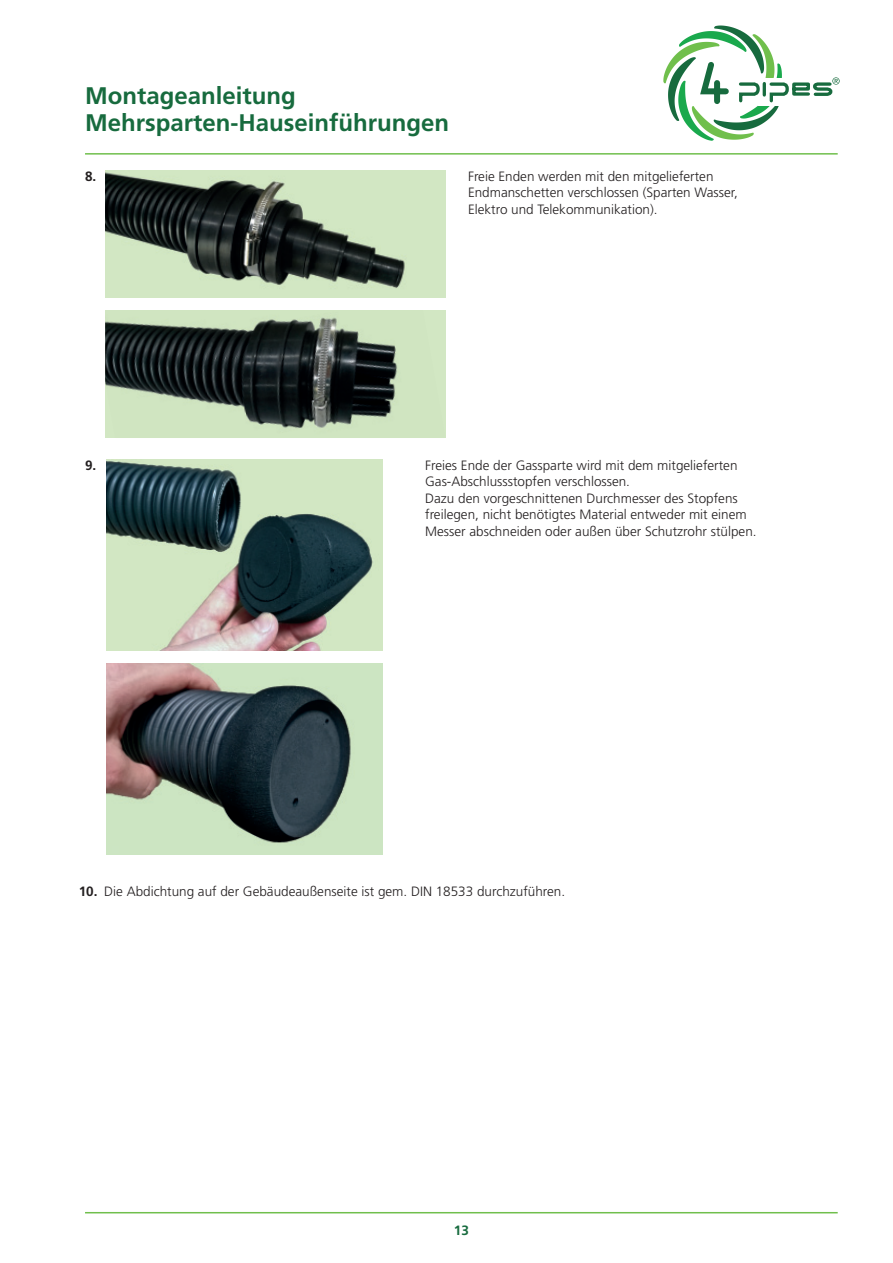
<style>
.page{position:relative;width:893px;height:1263px;background:#fff}
.page>*{position:absolute;margin:0;border:0;box-sizing:border-box;transform-origin:0 0}
.t1{font:700 24px/27px "Frutiger";color:#176b3e}
.t2{font:300 13.5px/16.5px "Frutiger";color:#231f20}
.t3{font:700 13.5px "Frutiger";color:#231f20}
.t4{font:700 13.5px "Frutiger";color:#176b3e}
.s1{font-weight:700}
</style>
<div class="page">
<svg style="left:663px;top:26px;width:177px;height:115px"></svg>
<hr style="left:85px;top:153px;width:753px;height:2px;background:#70bf4c">
<hr style="left:85px;top:1212px;width:753px;height:1px;background:#70bf4c">
<img style="left:106px;top:459px;width:277px;height:192px">
<img style="left:106px;top:663px;width:277px;height:192px">
<div style="left:105px;top:170px;width:340px;height:128px;background:#d2e7c3"></div>
<img style="left:105px;top:172px;width:300px;height:116px">
<img style="left:105px;top:310px;width:340px;height:128px">
<h1 class="t1" style="left:85px;top:82px;width:366px">Montageanleitung<br>Mehrsparten-Hauseinführungen</h1>
<p class="t3" style="left:85px;top:168px;width:13px">8.</p>
<p class="t2" style="left:468px;top:168px;width:271px">Freie Enden werden mit den mitgelieferten<br>Endmanschetten verschlossen (Sparten Wasser,<br>Elektro und Telekommunikation).</p>
<p class="t3" style="left:85px;top:457px;width:13px">9.</p>
<p class="t2" style="left:425px;top:457px;width:333px">Freies Ende der Gassparte wird mit dem mitgelieferten Gas-Abschlussstopfen verschlossen.<br>Dazu den vorgeschnittenen Durchmesser des Stopfens freilegen, nicht benötigtes Material entweder mit einem Messer abschneiden oder außen über Schutzrohr stülpen.</p>
<p class="t2" style="left:79px;top:883px;width:488px"><span class="s1">10.</span> Die Abdichtung auf der Gebäudeaußenseite ist gem. DIN 18533 durchzuführen.</p>
<p class="t4" style="left:454px;top:1222px;width:17px">13</p>
</div>
